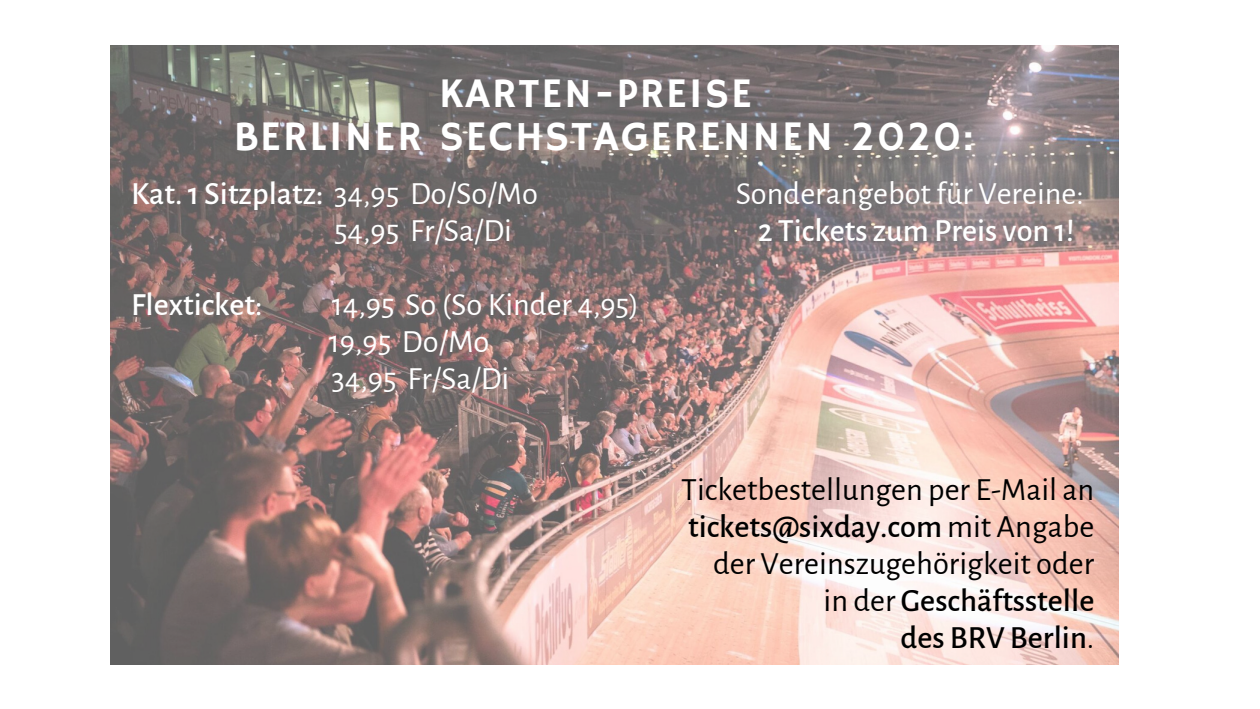
<style>
.page{position:relative;width:1260px;height:709px;background:#fff}
.page>*{position:absolute;margin:0;border:0;box-sizing:border-box;transform-origin:0 0}
.t1{font:42px/43.2px "Hammersmith One";letter-spacing:.045em;color:#fff;text-align:center}
.t2{font:32.4px/36.9px "Alegreya Sans";color:#000;text-align:right}
.t3{font:32.4px/36.9px "Alegreya Sans";color:#fff}
.t4{font:500 32.4px "Alegreya Sans";color:#fff}
.s1{font-weight:400}
.s2{font-weight:500}
</style>
<div class="page">
<img style="left:111px;top:45px;width:1008px;height:619px">
<p class="t1" style="left:234px;top:74px;width:741px">KARTEN-PREISE<br>BERLINER SECHSTAGERENNEN 2020:</p>
<p class="t4" style="left:131px;top:175px;width:408px">Kat. 1 Sitzplatz: <span class="s1">34,95 Do/So/Mo</span></p>
<p class="t3" style="left:736px;top:176px;width:350px">Sonderangebot für Vereine:</p>
<p class="t3" style="left:334px;top:213px;width:180px">54,95 Fr/Sa/Di</p>
<p class="t4" style="left:758px;top:212px;width:318px">2 Tickets zum Preis von 1!</p>
<p class="t4" style="left:131px;top:286px;width:133px">Flexticket:</p>
<p class="t3" style="left:329px;top:287px;width:312px">14,95 So (So Kinder 4,95)<br>19,95 Do/Mo<br>34,95 Fr/Sa/Di</p>
<p class="t2" style="left:681px;top:472px;width:415px">Ticketbestellungen per E-Mail an <span class="s2">tickets@sixday.com</span> mit Angabe der Vereinszugehörigkeit oder in der <span class="s2">Geschäftsstelle<br>des BRV Berlin</span>.</p>
</div>
